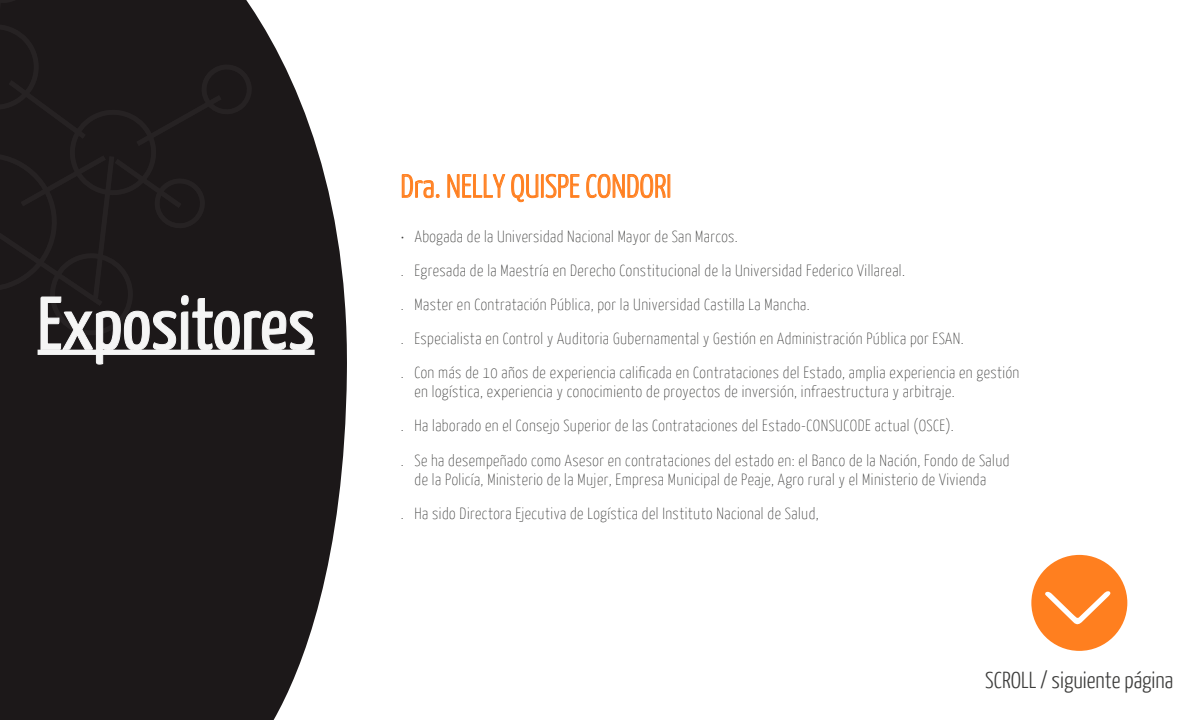
<style>
.page{position:relative;width:1200px;height:720px;background:#fff}
.page>*{position:absolute;margin:0;border:0;box-sizing:border-box;transform-origin:0 0}
.t1{font:74.8px "Yanone Kaffeesatz";color:#f5f5f5;scale:1.04 1}
.t2{font:300 32.4px "Yanone Kaffeesatz";color:#ff7f1f}
.t3{font:300 23.2px "Yanone Kaffeesatz";color:#3c3c3b}
.t4{font:100 16.2px/34px "Yanone Kaffeesatz";letter-spacing:.03em;color:#3c3c3b}
</style>
<div class="page">
<svg style="left:0;top:139px;width:347px;height:581px;fill:#1c1819"></svg>
<div style="left:38px;top:350px;width:277px;height:5px;background:#aaa8a9"></div>
<svg style="left:0;top:0;width:314px;height:365px"></svg>
<div style="left:1031px;top:555px;width:96px;height:96px;background:#ff7f1f;border-radius:50%"></div>
<svg style="left:1045px;top:591px;width:66px;height:34px"></svg>
<svg style="left:401px;top:174px;width:39px;height:25px"></svg>
<svg style="left:447px;top:173px;width:133px;height:30px"></svg>
<svg style="left:586px;top:173px;width:85px;height:26px"></svg>
<h1 class="t1" style="left:38px;top:278px;width:268px">Expositores</h1>
<h2 class="t2" style="left:400px;top:166px;width:273px">Dra. NELLY QUISPE CONDORI</h2>
<p class="t4" style="left:401px;top:219px;width:620px">• Abogada de la Universidad Nacional Mayor de San Marcos.<br>. Egresada de la Maestría en Derecho Constitucional de la Universidad Federico Villareal.<br>. Master en Contratación Pública, por la Universidad Castilla La Mancha.<br>. Especialista en Control y Auditoria Gubernamental y Gestión en Administración Pública por ESAN.<br>. Con más de 10 años de experiencia calificada en Contrataciones del Estado, amplia experiencia en gestión</p>
<p class="t4" style="left:401px;top:374px;width:610px;text-indent:14px">en logística, experiencia y conocimiento de proyectos de inversión, infraestructura y arbitraje.<br>. Ha laborado en el Consejo Superior de las Contrataciones del Estado-CONSUCODE actual (OSCE).<br>. Se ha desempeñado como Asesor en contrataciones del estado en: el Banco de la Nación, Fondo de Salud</p>
<p class="t4" style="left:401px;top:462px;width:587px;text-indent:14px">de la Policía, Ministerio de la Mujer, Empresa Municipal de Peaje, Agro rural y el Ministerio de Vivienda . Ha sido Directora Ejecutiva de Logística del Instituto Nacional de Salud,</p>
<h3 class="t3" style="left:985px;top:666px;width:190px">SCROLL / siguiente página</h3>
</div>
